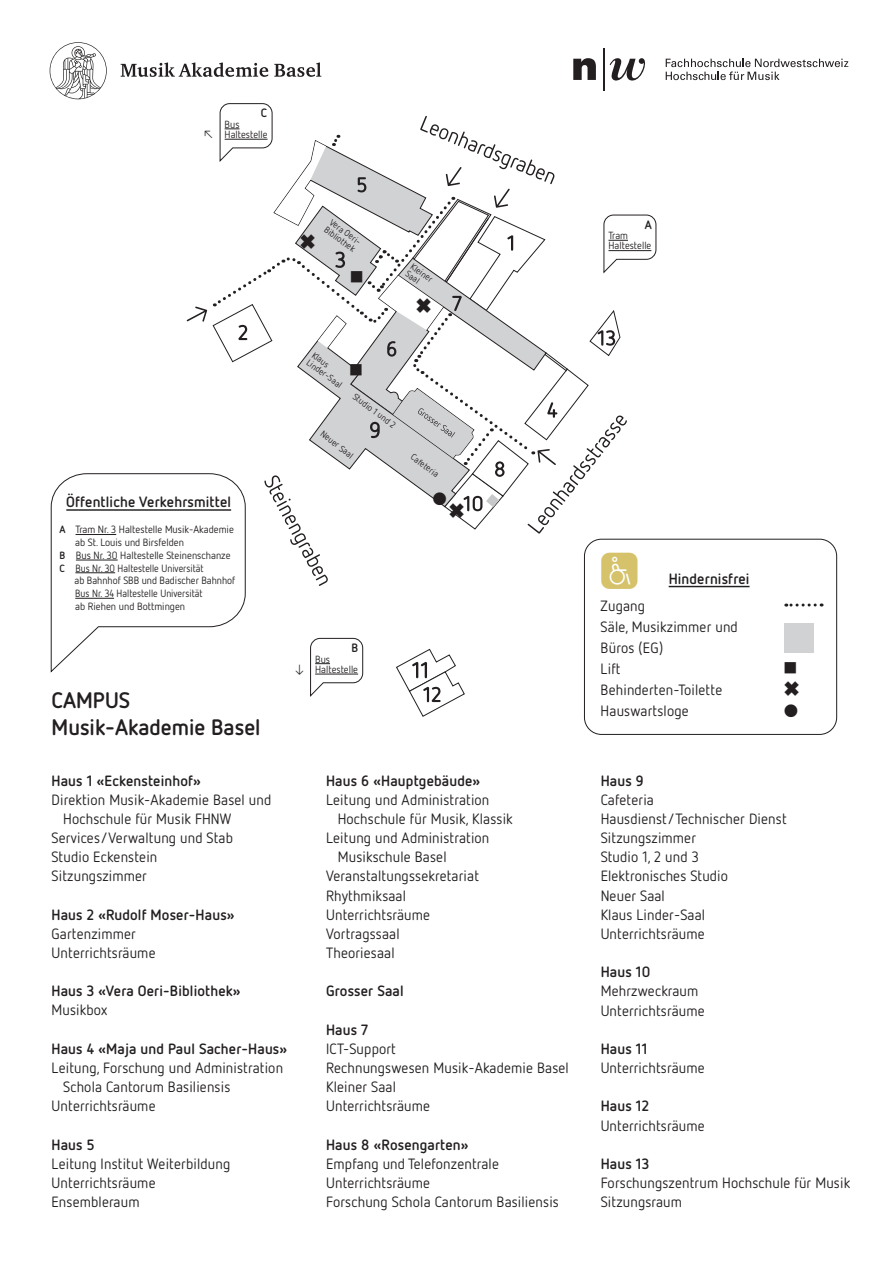
<style>
.page{position:relative;width:893px;height:1263px;background:#fff}
.page>*{position:absolute;margin:0;border:0;box-sizing:border-box;transform-origin:0 0}
.t1{font:700 25.5px "Netto Icons OT";color:#d5c26b}
.t2{font:22.5px/42.8px "Tech Grapha";color:#231f20}
.t3{font:700 22.35px/26.8px "Netto OT";color:#231f20}
.t4{font:14.85px/19.2px "Netto OT";letter-spacing:.01em;color:#231f20}
.t5{font:700 14.85px "Netto OT";letter-spacing:.01em;color:#231f20}
.t6{font:700 12.15px "Netto OT";color:#231f20}
.t7{font:10.5px "Netto OT";color:#231f20}
.t8{font:10.5px "Netto OT";color:#231f20;scale:.95 1}
.t9{font:10.35px/10.4px "Netto OT";color:#231f20;text-align:center}
.t10{font:9px/9px "Netto OT";color:#231f20}
.s1{font-weight:700}
</style>
<div class="page">
<div style="left:584px;top:539px;width:253px;height:196px;border:1px solid #231f20;border-radius:17px"></div>
<svg style="left:786px;top:603px;width:29px;height:3px"></svg>
<div style="left:784px;top:623px;width:30px;height:30px;background:#d1d2d4"></div>
<hr style="left:669px;top:586px;width:80px;height:1px;background:#231f20">
<svg style="left:666px;top:59px;width:182px;height:21px"></svg>
<svg style="left:50px;top:42px;width:606px;height:675px"></svg>
<p class="t6" style="left:261px;top:105px;width:8px">C</p>
<p class="t9" style="left:202px;top:119px;width:67px">Bus<br>↖ Haltestelle</p>
<p class="t5" style="left:66px;top:492px;width:166px">Öffentliche Verkehrsmittel</p>
<p class="t7" style="left:60px;top:523px;width:176px"><span class="s1">A</span> Tram Nr. 3 Haltestelle Musik-Akademie</p>
<p class="t7" style="left:75px;top:536px;width:110px">ab St. Louis und Birsfelden</p>
<p class="t7" style="left:60px;top:549px;width:173px"><span class="s1">B</span> Bus Nr. 30 Haltestelle Steinenschanze</p>
<p class="t8" style="left:60px;top:561px;width:153px"><span class="s1">C</span> Bus Nr. 30 Haltestelle Universität</p>
<p class="t7" style="left:74px;top:574px;width:162px">ab Bahnhof SBB und Badischer Bahnhof</p>
<p class="t8" style="left:75px;top:587px;width:136px">Bus Nr. 34 Haltestelle Universität</p>
<p class="t7" style="left:75px;top:600px;width:111px">ab Riehen und Bottmingen</p>
<h3 class="t3" style="left:52px;top:686px;width:211px">CAMPUS<br>Musik-Akademie Basel</h3>
<h2 class="t2" style="left:297px;top:224px;width:24px">P</h2>
<p class="t10" style="left:333px;top:217px;width:39px;rotate:36deg">Vera Oeri-<br>Bibliothek</p>
<p class="t6" style="left:645px;top:217px;width:9px">A</p>
<p class="t9" style="left:608px;top:230px;width:44px;text-align:left">Tram<br>Haltestelle</p>
<h2 class="t2" style="left:345px;top:258px;width:24px">A</h2>
<p class="t10" style="left:414px;top:262px;width:26px;rotate:35deg">Kleiner<br>Saal</p>
<h2 class="t2" style="left:413px;top:288px;width:24px">P</h2>
<p class="t10" style="left:316px;top:350px;width:43px;rotate:36deg">Klaus<br>Linder-Saal</p>
<h2 class="t2" style="left:345px;top:351px;width:24px">A</h2>
<p class="t10" style="left:357px;top:392px;width:52px;rotate:37deg">Studio 1 und 2</p>
<p class="t10" style="left:325px;top:429px;width:40px;rotate:38deg">Neuer Saal</p>
<p class="t10" style="left:415px;top:452px;width:34px;rotate:36deg">Cafeteria</p>
<h2 class="t2" style="left:429px;top:481px;width:24px">C</h2>
<h2 class="t2" style="left:445px;top:493px;width:24px">P</h2>
<p class="t6" style="left:351px;top:640px;width:8px">B</p>
<p class="t9" style="left:293px;top:653px;width:67px">Bus<br>↓ Haltestelle</p>
<h1 class="t1" style="left:603px;top:555px;width:35px">F</h1>
<p class="t4" style="left:601px;top:595px;width:139px;line-height:21px">Zugang<br>Säle, Musikzimmer und<br>Büros (EG)<br>Lift<br>Behinderten-Toilette<br>Hauswartsloge</p>
<p class="t5" style="left:669px;top:569px;width:82px">Hindernisfrei</p>
<h2 class="t2" style="left:779px;top:650px;width:24px">A<br>C</h2>
<h2 class="t2" style="left:780px;top:671px;width:24px">P</h2>
<p class="t5" style="left:52px;top:771px;width:151px">Haus 1 «Eckensteinhof»</p>
<p class="t4" style="left:52px;top:789px;width:221px">Direktion Musik-Akademie Basel und</p>
<p class="t4" style="left:63px;top:809px;width:170px">Hochschule für Musik FHNW</p>
<p class="t4" style="left:52px;top:828px;width:183px">Services/Verwaltung und Stab</p>
<p class="t4" style="left:52px;top:847px;width:107px">Studio Eckenstein</p>
<p class="t4" style="left:52px;top:866px;width:97px">Sitzungszimmer</p>
<p class="t5" style="left:52px;top:905px;width:185px">Haus 2 «Rudolf Moser-Haus»</p>
<p class="t4" style="left:52px;top:924px;width:106px">Gartenzimmer<br>Unterrichtsräume</p>
<p class="t5" style="left:52px;top:982px;width:191px">Haus 3 «Vera Oeri-Bibliothek»</p>
<p class="t4" style="left:52px;top:1000px;width:57px">Musikbox</p>
<p class="t5" style="left:52px;top:1039px;width:237px">Haus 4 «Maja und Paul Sacher-Haus»</p>
<p class="t4" style="left:52px;top:1058px;width:233px">Leitung, Forschung und Administration</p>
<p class="t4" style="left:63px;top:1077px;width:169px">Schola Cantorum Basiliensis</p>
<p class="t4" style="left:52px;top:1096px;width:106px">Unterrichtsräume</p>
<p class="t5" style="left:52px;top:1135px;width:44px">Haus 5</p>
<p class="t4" style="left:52px;top:1153px;width:180px">Leitung Institut Weiterbildung<br>Unterrichtsräume<br>Ensembleraum</p>
<p class="t5" style="left:326px;top:771px;width:156px">Haus 6 «Hauptgebäude»</p>
<p class="t4" style="left:326px;top:789px;width:165px">Leitung und Administration</p>
<p class="t4" style="left:338px;top:809px;width:176px">Hochschule für Musik, Klassik</p>
<p class="t4" style="left:326px;top:828px;width:165px">Leitung und Administration</p>
<p class="t4" style="left:338px;top:847px;width:110px">Musikschule Basel</p>
<p class="t4" style="left:326px;top:866px;width:154px">Veranstaltungssekretariat</p>
<p class="t4" style="left:326px;top:885px;width:81px">Rhythmiksaal</p>
<p class="t4" style="left:326px;top:904px;width:106px">Unterrichtsräume</p>
<p class="t4" style="left:326px;top:924px;width:75px">Vortragssaal</p>
<p class="t4" style="left:326px;top:943px;width:70px">Theoriesaal</p>
<p class="t5" style="left:326px;top:982px;width:79px">Grosser Saal</p>
<p class="t5" style="left:326px;top:1020px;width:44px">Haus 7</p>
<p class="t4" style="left:326px;top:1039px;width:244px">ICT-Support<br>Rechnungswesen Musik-Akademie Basel<br>Kleiner Saal<br>Unterrichtsräume</p>
<p class="t5" style="left:326px;top:1135px;width:144px">Haus 8 «Rosengarten»</p>
<p class="t4" style="left:326px;top:1154px;width:234px">Empfang und Telefonzentrale<br>Unterrichtsräume<br>Forschung Schola Cantorum Basiliensis</p>
<p class="t5" style="left:601px;top:771px;width:44px">Haus 9</p>
<p class="t4" style="left:601px;top:790px;width:188px">Cafeteria<br>Hausdienst/Technischer Dienst<br>Sitzungszimmer<br>Studio 1, 2 und 3<br>Elektronisches Studio<br>Neuer Saal<br>Klaus Linder-Saal<br>Unterrichtsräume</p>
<p class="t5" style="left:601px;top:963px;width:51px">Haus 10</p>
<p class="t4" style="left:601px;top:981px;width:106px">Mehrzweckraum<br>Unterrichtsräume</p>
<p class="t5" style="left:601px;top:1039px;width:48px">Haus 11</p>
<p class="t4" style="left:601px;top:1058px;width:106px">Unterrichtsräume</p>
<p class="t5" style="left:601px;top:1097px;width:50px">Haus 12</p>
<p class="t4" style="left:601px;top:1115px;width:106px">Unterrichtsräume</p>
<p class="t5" style="left:601px;top:1154px;width:50px">Haus 13</p>
<p class="t4" style="left:601px;top:1173px;width:251px">Forschungszentrum Hochschule für Musik<br>Sitzungsraum</p>
</div>
